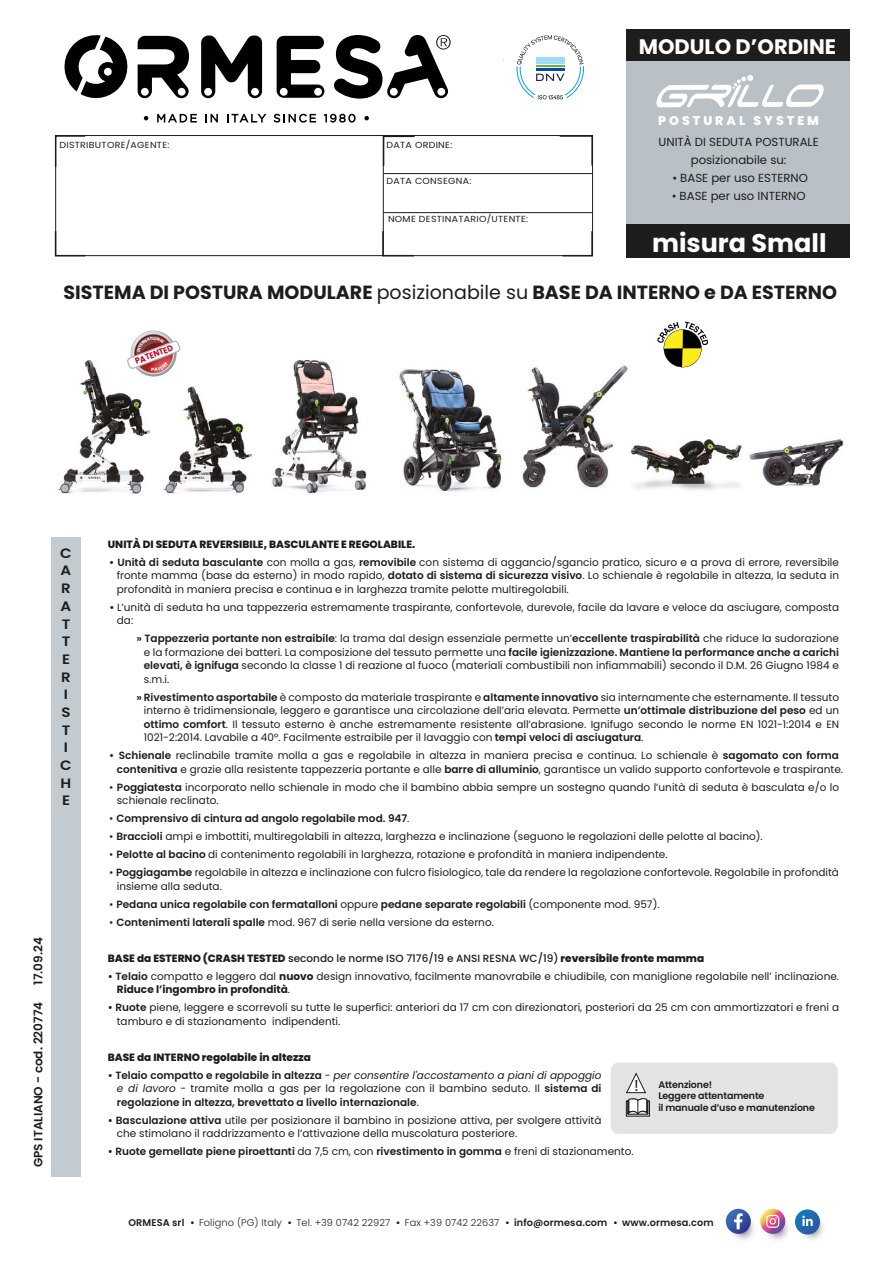
<style>
.page{position:relative;width:893px;height:1263px;background:#fff}
.page>*{position:absolute;margin:0;border:0;box-sizing:border-box;transform-origin:0 0}
.t1{font:700 25.5px "Poppins";color:#fff}
.t2{font:700 21px "Poppins";color:#fff}
.t3{font:700 19.05px "Poppins";color:#1d1d1b}
.t4{font:15.9px "Poppins";color:#1d1d1b}
.t5{font:600 13.65px/17.7px "Poppins";color:#1d1d1b;scale:1.1 1}
.t6{font:800 12.6px "Poppins";letter-spacing:.235em;color:#fff}
.t7{font:600 12px "Poppins";color:#1d1d1b}
.t8{font:11.7px/18px "Poppins";color:#1d1d1b;text-align:center}
.t9{font:10.5px/13.5px "Poppins";color:#1d1d1b}
.t10{font:600 10.5px/13.5px "Poppins";color:#1d1d1b;text-align:justify}
.t11{font:800 10.5px "Poppins";color:#1d1d1b}
.t12{font:300 9.75px "Poppins";letter-spacing:.01em;color:#1e1f1d}
.t13{font:600 9.6px/11.4px "Poppins";letter-spacing:-.015em;color:#1d1d1b}
.t14{font:8.85px "Poppins";letter-spacing:.03em;color:#1d1d1b;scale:1.07 1}
.t15{font:700 8.55px "Poppins";color:#ba0b27;scale:.91 1}
.s1{font-weight:400}
.s2{font-weight:600}
.s3{font-weight:500}
.s4{font-weight:700}
.s5{font-weight:400;font-style:italic}
</style>
<div class="page">
<img style="left:58px;top:330px;width:786px;height:164px">
<svg style="left:657px;top:322px;width:51px;height:47px"></svg>
<svg style="left:796px;top:1212px;width:31px;height:31px"></svg>
<svg style="left:795px;top:1209px;width:25px;height:25px"></svg>
<svg style="left:802px;top:1215px;width:11px;height:11px"></svg>
<svg style="left:761px;top:1213px;width:31px;height:31px"></svg>
<svg style="left:760px;top:1209px;width:25px;height:25px"></svg>
<svg style="left:766px;top:1215px;width:13px;height:13px"></svg>
<svg style="left:727px;top:1213px;width:31px;height:31px"></svg>
<svg style="left:726px;top:1209px;width:25px;height:25px"></svg>
<svg style="left:734px;top:1213px;width:9px;height:16px"></svg>
<div style="left:51px;top:537px;width:30px;height:640px;background:#c3cbd0"></div>
<svg style="left:157px;top:114px;width:40px;height:8px"></svg>
<svg style="left:205px;top:114px;width:13px;height:8px"></svg>
<svg style="left:227px;top:114px;width:39px;height:8px"></svg>
<svg style="left:273px;top:114px;width:43px;height:9px"></svg>
<svg style="left:324px;top:114px;width:32px;height:9px"></svg>
<svg style="left:144px;top:116px;width:4px;height:4px"></svg>
<svg style="left:364px;top:116px;width:5px;height:4px"></svg>
<svg style="left:64px;top:35px;width:64px;height:64px"></svg>
<svg style="left:138px;top:35px;width:313px;height:64px"></svg>
<svg style="left:517px;top:35px;width:67px;height:64px"></svg>
<svg style="left:131px;top:331px;width:45px;height:45px"></svg>
<svg style="left:133px;top:333px;width:41px;height:41px"></svg>
<svg style="left:134px;top:334px;width:39px;height:39px"></svg>
<svg style="left:135px;top:335px;width:38px;height:38px"></svg>
<div style="left:627px;top:30px;width:223px;height:226px;background:#bac1c6"></div>
<div style="left:627px;top:30px;width:223px;height:31px;background:#1d1d1b"></div>
<div style="left:627px;top:224px;width:223px;height:34px;background:#1d1d1b"></div>
<div style="left:55px;top:135px;width:538px;height:121px;border:1px solid #1d1d1b"></div>
<svg style="left:54px;top:135px;width:362px;height:33px"></svg>
<svg style="left:558px;top:135px;width:36px;height:32px"></svg>
<svg style="left:54px;top:230px;width:33px;height:27px"></svg>
<svg style="left:561px;top:230px;width:33px;height:27px"></svg>
<svg style="left:381px;top:230px;width:34px;height:27px"></svg>
<hr style="left:383px;top:136px;width:1px;height:120px;background:#1d1d1b">
<hr style="left:383px;top:173px;width:210px;height:1px;background:#1d1d1b">
<hr style="left:383px;top:212px;width:210px;height:1px;background:#1d1d1b">
<svg style="left:656px;top:75px;width:168px;height:32px"></svg>
<svg style="left:610px;top:1062px;width:228px;height:72px"></svg>
<svg style="left:126px;top:336px;width:56px;height:35px"></svg>
<h2 class="t2" style="left:639px;top:34px;width:199px">MODULO D’ORDINE</h2>
<p class="t14" style="left:59px;top:139px;width:104px">DISTRIBUTORE/AGENTE:</p>
<p class="t14" style="left:387px;top:139px;width:63px">DATA ORDINE:</p>
<p class="t14" style="left:387px;top:175px;width:81px">DATA CONSEGNA:</p>
<p class="t14" style="left:388px;top:214px;width:132px">NOME DESTINATARIO/UTENTE:</p>
<p class="t6" style="left:658px;top:113px;width:162px">POSTURAL SYSTEM</p>
<p class="t8" style="left:659px;top:133px;width:162px">UNITÀ DI SEDUTA POSTURALE posizionabile su:</p>
<p class="t8" style="left:672px;top:169px;width:137px">• BASE per uso ESTERNO</p>
<p class="t8" style="left:672px;top:187px;width:135px">• BASE per uso INTERNO</p>
<h1 class="t1" style="left:652px;top:229px;width:176px">misura Small</h1>
<h3 class="t3" style="left:64px;top:282px;width:775px">SISTEMA DI POSTURA MODULARE <span class="s1">posizionabile su</span> BASE DA INTERNO e DA ESTERNO</h3>
<p class="t15" style="left:134px;top:357px;width:45px;rotate:-21deg">PATENTED</p>
<h3 class="t5" style="left:60px;top:544px;width:12px">C<br>A<br>R<br>A<br>T<br>T<br>E<br>R<br>I<br>S<br>T<br>I<br>C<br>H<br>E</h3>
<p class="t7" style="left:31px;top:985px;width:49px;rotate:-90deg">17.09.24</p>
<p class="t7" style="left:31px;top:1167px;width:167px;rotate:-90deg">GPS ITALIANO - cod. 220774</p>
<p class="t11" style="left:108px;top:538px;width:309px">UNITÀ DI SEDUTA REVERSIBILE, BASCULANTE E REGOLABILE.</p>
<p class="t9" style="left:117px;top:555px;width:724px;text-align:justify;text-indent:-8px"><span class="s2">• Unità di seduta basculante</span> con molla a gas, <span class="s2">removibile</span> con sistema di aggancio/sgancio pratico, sicuro e a prova di errore, reversibile fronte mamma (base da esterno) in modo rapido, <span class="s2">dotato di sistema di sicurezza visivo</span>. Lo schienale è regolabile in altezza, la seduta in profondità in maniera precisa e continua e in larghezza tramite pelotte multiregolabili.</p>
<p class="t9" style="left:117px;top:600px;width:724px;text-indent:-7px"><span class="s2">•</span> L’unità di seduta ha una tappezzeria estremamente traspirante, confortevole, durevole, facile da lavare e veloce da asciugare, composta da:</p>
<p class="t9" style="left:144px;top:632px;width:697px;text-align:justify;text-indent:-7px"><span class="s2">» Tappezzeria portante non estraibile</span>: la trama dal design essenziale permette un’<span class="s2">eccellente traspirabilità</span> che riduce la sudorazione e la formazione dei batteri. La composizione del tessuto permette una <span class="s2">facile igienizzazione. Mantiene la performance anche a carichi elevati, è ignifuga</span> secondo la classe 1 di reazione al fuoco (materiali combustibili non infiammabili) secondo il D.M. 26 Giugno 1984 e s.m.i.</p>
<p class="t9" style="left:144px;top:690px;width:697px;text-align:justify;text-indent:-7px"><span class="s2">» Rivestimento asportabile</span> è composto da materiale traspirante e <span class="s2">altamente innovativo</span> sia internamente che esternamente. Il tessuto interno è tridimensionale, leggero e garantisce una circolazione dell’aria elevata. Permette <span class="s2">un’ottimale distribuzione del peso</span> ed un <span class="s2">ottimo comfort</span>. Il tessuto esterno è anche estremamente resistente all’abrasione. Ignifugo secondo le norme EN 1021-1:2014 e EN 1021-2:2014. Lavabile a 40°. Facilmente estraibile per il lavaggio con <span class="s2">tempi veloci di asciugatura</span>.</p>
<p class="t9" style="left:117px;top:749px;width:728px;text-indent:-7px"><span class="s2">• Schienale</span> reclinabile tramite molla a gas e regolabile in altezza in maniera precisa e continua. Lo schienale è <span class="s2">sagomato con forma contenitiva</span> e grazie alla resistente tappezzeria portante e alle <span class="s2">barre di alluminio</span>, garantisce un valido supporto confortevole e traspirante.</p>
<p class="t9" style="left:117px;top:780px;width:724px;text-indent:-7px">• <span class="s2">Poggiatesta</span> incorporato nello schienale in modo che il bambino abbia sempre un sostegno quando l’unità di seduta è basculata e/o lo schienale reclinato.</p>
<p class="t10" style="left:109px;top:812px;width:302px"><span class="s1">•</span> Comprensivo di cintura ad angolo regolabile mod. 947<span class="s1">.</span></p>
<p class="t9" style="left:109px;top:830px;width:655px">• <span class="s2">Braccioli</span> ampi e imbottiti, multiregolabili in altezza, larghezza e inclinazione (seguono le regolazioni delle pelotte al bacino).</p>
<p class="t9" style="left:109px;top:848px;width:560px">• <span class="s2">Pelotte al bacino</span> di contenimento regolabili in larghezza, rotazione e profondità in maniera indipendente.</p>
<p class="t9" style="left:117px;top:866px;width:724px;text-indent:-7px">• <span class="s2">Poggiagambe</span> regolabile in altezza e inclinazione con fulcro fisiologico, tale da rendere la regolazione confortevole. Regolabile in profondità insieme alla seduta.</p>
<p class="t10" style="left:109px;top:897px;width:552px"><span class="s1">•</span> Pedana unica regolabile con fermatalloni <span class="s1">oppure</span> pedane separate regolabili <span class="s1">(componente mod. 957).</span></p>
<p class="t9" style="left:109px;top:915px;width:386px">• <span class="s2">Contenimenti laterali spalle</span> mod. 967 di serie nella versione da esterno.</p>
<p class="t11" style="left:108px;top:952px;width:598px">BASE da ESTERNO (CRASH TESTED <span class="s3">secondo le norme ISO 7176/19 e ANSI RESNA WC/19)</span> reversibile fronte mamma</p>
<p class="t9" style="left:117px;top:969px;width:724px;text-indent:-9px"><span class="s2">• Telaio</span> compatto e leggero dal <span class="s4">nuovo</span> design innovativo, facilmente manovrabile e chiudibile, con maniglione regolabile nell’ inclinazione.<br><span class="s4">Riduce l’ingombro in profondità</span>.</p>
<p class="t9" style="left:117px;top:1001px;width:724px;text-indent:-9px"><span class="s2">• Ruote</span> piene, leggere e scorrevoli su tutte le superfici: anteriori da 17 cm con direzionatori, posteriori da 25 cm con ammortizzatori e freni a tamburo e di stazionamento indipendenti.</p>
<p class="t11" style="left:108px;top:1051px;width:205px">BASE da INTERNO regolabile in altezza</p>
<p class="t10" style="left:117px;top:1068px;width:486px;text-indent:-9px">• Telaio compatto e regolabile in altezza <span class="s1">-</span> <span class="s5">per consentire l'accostamento a piani di appoggio e di lavoro</span> <span class="s1">- tramite molla a gas per la regolazione con il bambino seduto. Il</span> sistema di regolazione in altezza, brevettato a livello internazionale<span class="s1">.</span></p>
<p class="t9" style="left:117px;top:1114px;width:486px;line-height:12.6px;text-indent:-9px"><span class="s2">• Basculazione attiva</span> utile per posizionare il bambino in posizione attiva, per svolgere attività che stimolano il raddrizzamento e l’attivazione della muscolatura posteriore.</p>
<p class="t10" style="left:108px;top:1144px;width:527px">• Ruote gemellate piene piroettanti <span class="s1">da 7,5 cm, con</span> rivestimento in gomma <span class="s1">e freni di stazionamento.</span></p>
<h3 class="t4" style="left:634px;top:1076px;width:6px">!</h3>
<p class="t13" style="left:658px;top:1079px;width:158px">Attenzione!<br>Leggere attentamente<br>il manuale d’uso e manutenzione</p>
<p class="t12" style="left:128px;top:1217px;width:587px"><span class="s2">ORMESA srl •</span> Foligno (PG) Italy <span class="s2">•</span> Tel. +39 0742 22927 <span class="s2">•</span> Fax +39 0742 22637 <span class="s2">• info@ormesa.com • www.ormesa.com</span></p>
</div>
